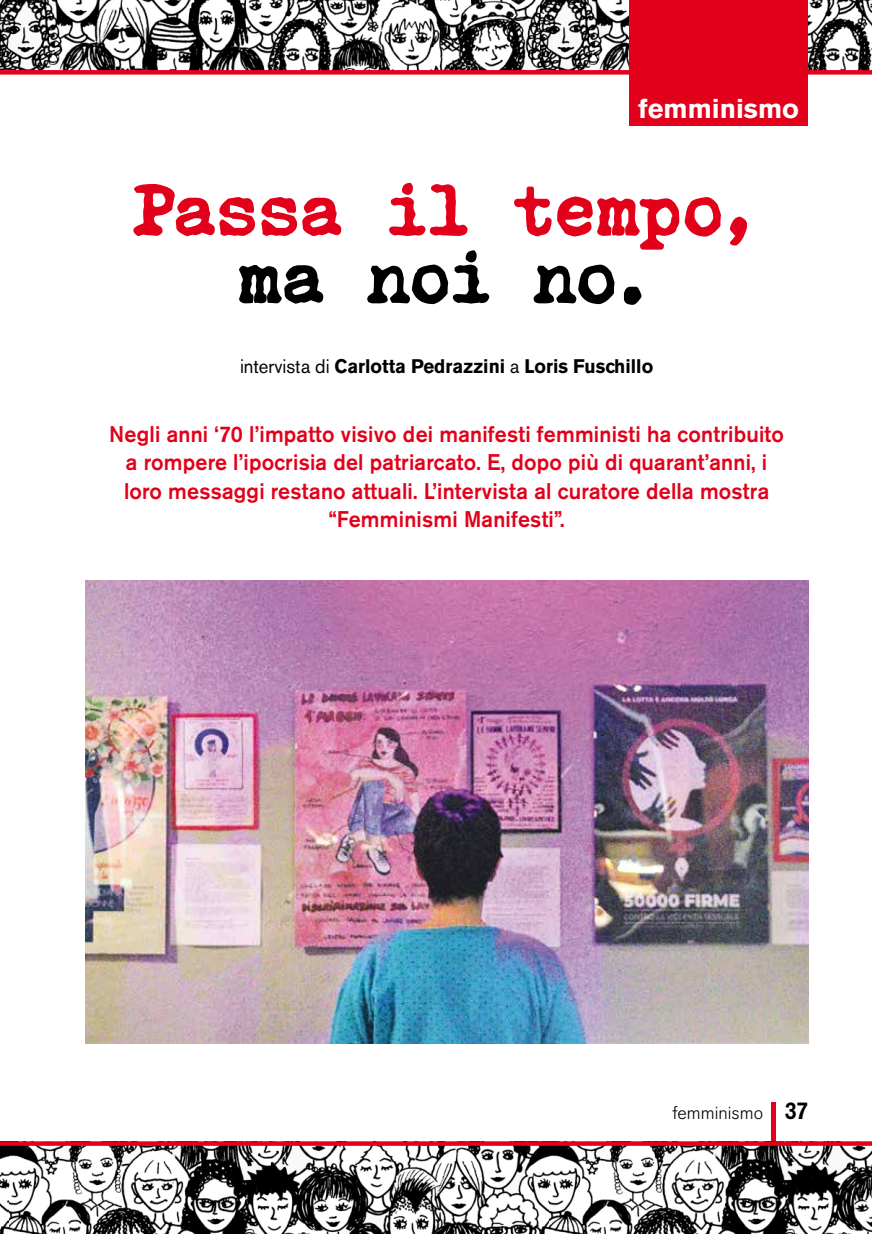
<style>
.page{position:relative;width:872px;height:1234px;background:#fff}
.page>*{position:absolute;margin:0;border:0;box-sizing:border-box;transform-origin:0 0}
.t1{font:70.5px "Courier Polski 1941";letter-spacing:-.005em;color:#e2001a}
.t2{font:70.5px "Courier Polski 1941";letter-spacing:-.01em;color:#000}
.t3{font:700 27px "Akzidenz Grotesk BE";color:#fff}
.t4{font:500 22.5px/28.5px "Akzidenz Grotesk BE";letter-spacing:.01em;color:#e2001a;text-align:center;scale:.95 1}
.t5{font:700 19.5px "Akzidenz Grotesk BE";color:#000;scale:.95 1}
.t6{font:300 18px "Akzidenz Grotesk BE";color:#000}
.s1{font-weight:400}
.s2{font-weight:500;font-size:24.15px}
</style>
<div class="page">
<div style="left:771px;top:1101px;width:5px;height:73px;background:#e2001a"></div>
<img style="left:0;top:1145px;width:872px;height:88px">
<svg style="left:0;top:1141px;width:872px;height:4px;background:#da0a22"></svg>
<img style="left:0;top:0;width:872px;height:70px">
<div style="left:0;top:70px;width:872px;height:5px;background:#e2001a"></div>
<img style="left:85px;top:580px;width:723px;height:462px">
<div style="left:629px;top:0;width:179px;height:125px;background:#e2001a"></div>
<p class="t3" style="left:638px;top:93px;width:162px">femminismo</p>
<h1 class="t1" style="left:133px;top:166px;width:629px">Passa il tempo,</h1>
<h1 class="t2" style="left:239px;top:234px;width:417px">ma noi no.</h1>
<p class="t5" style="left:240px;top:355px;width:436px"><span class="s1">intervista di</span> Carlotta Pedrazzini <span class="s1">a</span> Loris Fuschillo</p>
<p class="t4" style="left:109px;top:419px;width:711px">Negli anni ‘70 l’impatto visivo dei manifesti femministi ha contribuito a rompere l’ipocrisia del patriarcato. E, dopo più di quarant’anni, i loro messaggi restano attuali. L’intervista al curatore della mostra “Femminismi Manifesti”.</p>
<p class="t6" style="left:672px;top:1102px;width:138px">femminismo <span class="s2">37</span></p>
</div>
